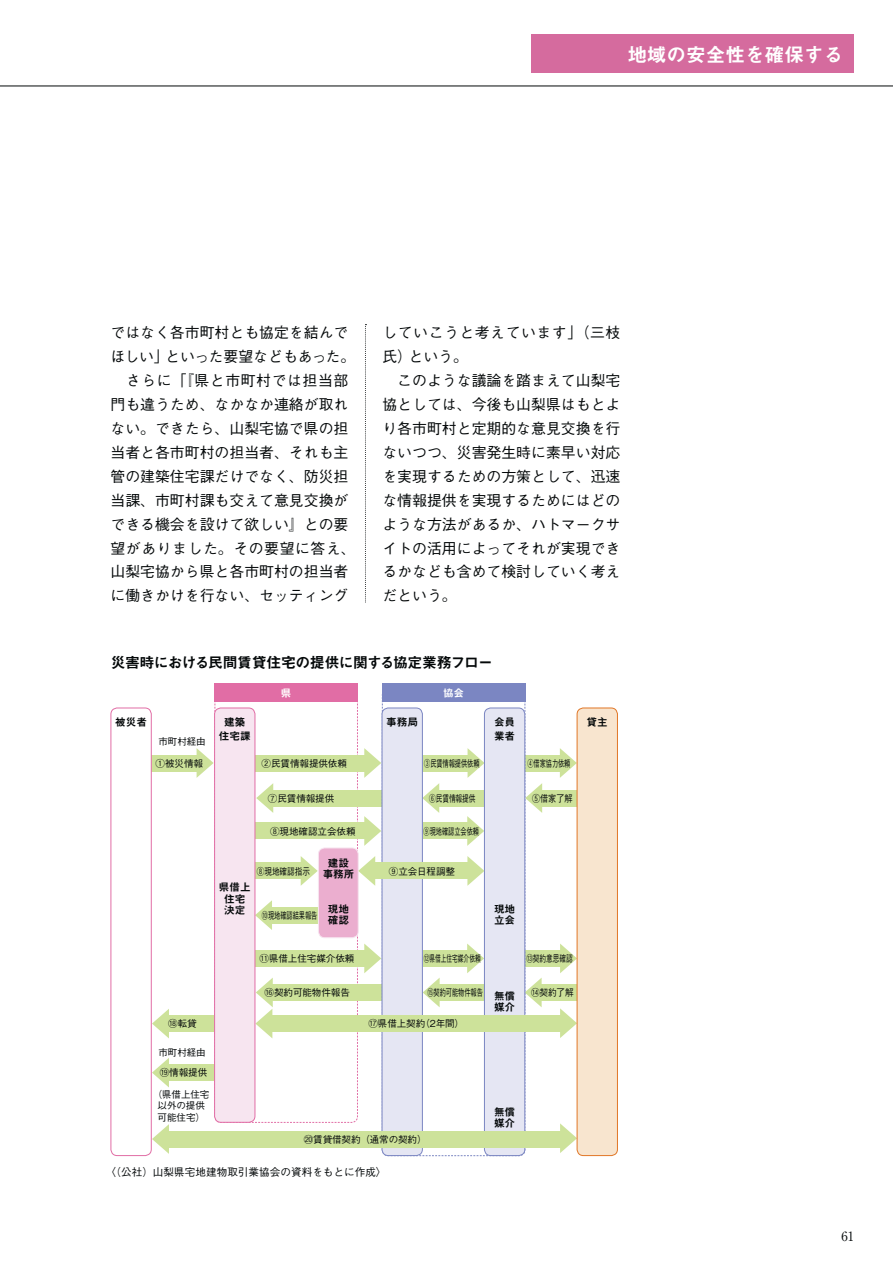
<style>
.page{position:relative;width:893px;height:1263px;background:#fff}
.page>*{position:absolute;margin:0;border:0;box-sizing:border-box;transform-origin:0 0}
.t1{font:19.65px "Midashi Go Pro MB31 90 msp RKSJ H";color:#fff}
.t2{font:14.85px/23.9px "Gothic BBB Pro Medium 90 msp RKSJ H";color:#040809}
.t3{font:14.85px "Midashi Go Pro MB31 90 msp RKSJ H";letter-spacing:-.045em;color:#040809}
.t4{font:12.75px "Ryumin Pro Regular 90 msp RKSJ H";color:#040809}
.t5{font:10.65px/11.1px "Midashi Go Pro MB31 90 msp RKSJ H";color:#040809}
.t6{font:10.65px "Gothic BBB Pro Medium 90 msp RKSJ H";color:#040809}
.t7{font:10.65px "Midashi Go Pro MB31 90 msp RKSJ H";color:#fff}
.t8{font:9.6px/11.7px "Gothic BBB Pro Medium 90 msp RKSJ H";letter-spacing:-.01em;color:#040809;text-align:center}
.t9{font:9.6px "Gothic BBB Pro Medium 90 msp RKSJ H";letter-spacing:-.01em;color:#040809;scale:.65 1}
.t10{font:9.6px "Gothic BBB Pro Medium 90 msp RKSJ H";letter-spacing:-.01em;color:#040809;scale:.7 1}
.t11{font:9.6px "Gothic BBB Pro Medium 90 msp RKSJ H";letter-spacing:-.01em;color:#040809;scale:.6 1}
.t12{font:9.6px "Gothic BBB Pro Medium 90 msp RKSJ H";letter-spacing:-.01em;color:#040809;scale:.8 1}
.t13{font:9.6px "Gothic BBB Pro Medium 90 msp RKSJ H";letter-spacing:-.01em;color:#040809;scale:.9 1}
.t14{font:9.6px "Gothic BBB Pro Medium 90 msp RKSJ H";letter-spacing:-.01em;color:#040809;scale:.85 1}
</style>
<div class="page">
<hr style="left:0;top:86px;width:892px;height:1px;background:#040809">
<div style="left:531px;top:34px;width:323px;height:39px;background:#d56b9e"></div>
<div style="left:539px;top:790px;width:38px;height:17px;background:#cde29a"></div>
<div style="left:133px;top:755px;width:66px;height:17px;background:#cde29a"></div>
<div style="left:524px;top:755px;width:37px;height:17px;background:#cde29a"></div>
<svg style="left:560px;top:748px;width:17px;height:30px"></svg>
<div style="left:516px;top:950px;width:49px;height:17px;background:#cde29a"></div>
<svg style="left:560px;top:944px;width:17px;height:29px"></svg>
<svg style="left:560px;top:1008px;width:17px;height:30px"></svg>
<svg style="left:560px;top:1123px;width:17px;height:30px"></svg>
<div style="left:539px;top:984px;width:49px;height:17px;background:#cde29a"></div>
<div style="left:165px;top:1015px;width:66px;height:17px;background:#cde29a"></div>
<svg style="left:152px;top:1009px;width:17px;height:29px"></svg>
<div style="left:164px;top:1064px;width:66px;height:17px;background:#cde29a"></div>
<svg style="left:152px;top:1058px;width:17px;height:30px"></svg>
<div style="left:111px;top:708px;width:40px;height:448px;background:#fff;border-radius:6px"></div>
<div style="left:110px;top:708px;width:42px;height:448px;border:1px solid #e16da5;border-radius:6px"></div>
<div style="left:577px;top:708px;width:40px;height:448px;background:#f8e5cf;border-radius:6px"></div>
<div style="left:577px;top:708px;width:41px;height:448px;border:1px solid #e17727;border-radius:6px"></div>
<svg style="left:197px;top:324px;width:345px;height:833px"></svg>
<div style="left:268px;top:1015px;width:296px;height:17px;background:#cde29a"></div>
<div style="left:164px;top:1131px;width:398px;height:17px;background:#cde29a"></div>
<svg style="left:152px;top:1124px;width:17px;height:30px"></svg>
<h1 class="t1" style="left:627px;top:47px;width:218px">地域の安全性を確保する</h1>
<p class="t2" style="left:110px;top:323px;width:247px">ではなく各市町村とも協定を結んでほしい」といった要望などもあった。　さらに「『県と市町村では担当部門も違うため、なかなか連絡が取れない。できたら、山梨宅協で県の担当者と各市町村の担当者、それも主管の建築住宅課だけでなく、防災担当課、市町村課も交えて意見交換ができる機会を設けて欲しい』との要望がありました。その要望に答え、山梨宅協から県と各市町村の担当者に働きかけを行ない、セッティング</p>
<p class="t2" style="left:382px;top:323px;width:239px">していこうと考えています」（三枝氏）という。<br>　このような議論を踏まえて山梨宅協としては、今後も山梨県はもとより各市町村と定期的な意見交換を行ないつつ、災害発生時に素早い対応を実現するための方策として、迅速な情報提供を実現するためにはどのような方法があるか、ハトマークサイトの活用によってそれが実現できるかなども含めて検討していく考えだという。</p>
<p class="t3" style="left:111px;top:657px;width:383px">災害時における民間賃貸住宅の提供に関する協定業務フロー</p>
<p class="t5" style="left:115px;top:718px;width:33px">被災者</p>
<p class="t8" style="left:158px;top:737px;width:49px">市町村経由</p>
<p class="t5" style="left:219px;top:717px;width:33px;line-height:13.8px;text-align:center">建築住宅課</p>
<p class="t7" style="left:281px;top:689px;width:12px">県</p>
<p class="t7" style="left:443px;top:689px;width:23px">協会</p>
<p class="t5" style="left:386px;top:718px;width:33px">事務局</p>
<p class="t5" style="left:494px;top:717px;width:23px;line-height:13.8px">会員業者</p>
<p class="t5" style="left:587px;top:718px;width:23px">貸主</p>
<p class="t8" style="left:156px;top:758px;width:49px">①被災情報</p>
<p class="t8" style="left:262px;top:758px;width:87px">②民賃情報提供依頼</p>
<p class="t8" style="left:268px;top:794px;width:68px">⑦民賃情報提供</p>
<p class="t8" style="left:270px;top:826px;width:87px">⑧現地確認立会依頼</p>
<p class="t12" style="left:257px;top:867px;width:68px">⑧現地確認指示</p>
<p class="t9" style="left:262px;top:912px;width:87px">⑩現地確認結果報告</p>
<p class="t8" style="left:259px;top:954px;width:96px">⑪県借上住宅媒介依頼</p>
<p class="t8" style="left:265px;top:988px;width:87px">⑯契約可能物件報告</p>
<p class="t9" style="left:427px;top:989px;width:87px">⑮契約可能物件報告</p>
<p class="t13" style="left:531px;top:989px;width:49px">⑭契約了解</p>
<p class="t8" style="left:168px;top:1019px;width:30px">⑱転貸</p>
<p class="t8" style="left:160px;top:1068px;width:49px">⑲情報提供</p>
<p class="t9" style="left:424px;top:759px;width:87px">③民賃情報提供依頼</p>
<p class="t9" style="left:527px;top:759px;width:68px">④借家協力依頼</p>
<p class="t10" style="left:429px;top:794px;width:68px">⑥民賃情報提供</p>
<p class="t14" style="left:532px;top:794px;width:49px">⑤借家了解</p>
<p class="t9" style="left:424px;top:827px;width:87px">⑨現地確認立会依頼</p>
<p class="t5" style="left:323px;top:859px;width:33px;text-align:center">建設事務所</p>
<p class="t5" style="left:328px;top:905px;width:23px">現地確認</p>
<p class="t8" style="left:389px;top:866px;width:68px">⑨立会日程調整</p>
<p class="t5" style="left:219px;top:883px;width:33px;text-align:center">県借上住宅決定</p>
<p class="t5" style="left:494px;top:905px;width:23px">現地立会</p>
<p class="t11" style="left:424px;top:955px;width:96px">⑫県借上住宅媒介依頼</p>
<p class="t10" style="left:526px;top:955px;width:68px">⑬契約意思確認</p>
<p class="t5" style="left:494px;top:992px;width:23px">無償媒介</p>
<p class="t8" style="left:368px;top:1019px;width:97px">⑰県借上契約（2年間）</p>
<p class="t8" style="left:158px;top:1048px;width:49px">市町村経由</p>
<p class="t8" style="left:153px;top:1089px;width:58px">（県借上住宅以外の提供可能住宅）</p>
<p class="t5" style="left:494px;top:1108px;width:23px">無償媒介</p>
<p class="t8" style="left:304px;top:1134px;width:124px">⑳賃貸借契約（通常の契約）</p>
<p class="t6" style="left:105px;top:1168px;width:283px">〈（公社）山梨県宅地建物取引業協会の資料をもとに作成〉</p>
<p class="t4" style="left:841px;top:1231px;width:14px">61</p>
</div>
